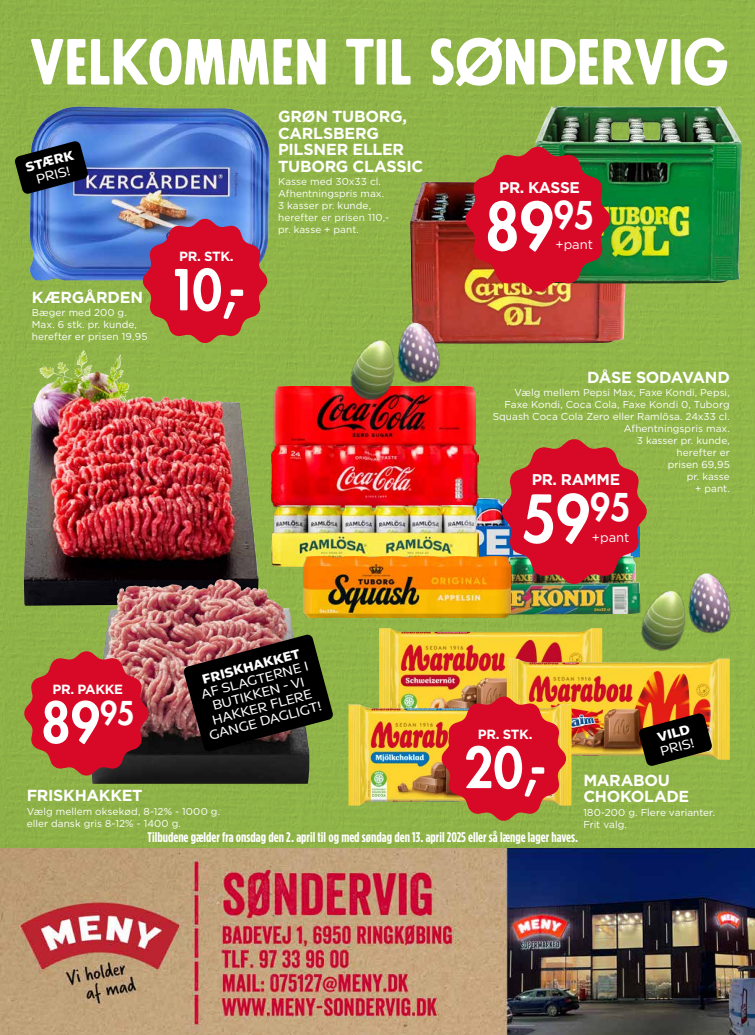
<style>
.page{position:relative;width:755px;height:1035px;background:#fff}
.page>*{position:absolute;margin:0;border:0;box-sizing:border-box;transform-origin:0 0}
.t1{font:63.8px "Futura Passata DISPLAY";color:#fff;scale:.93 1}
.t2{font:60.4px "Futura Passata DISPLAY";color:#fff}
.t3{font:54.8px "Futura Passata DISPLAY";color:#fff;scale:.93 1}
.t4{font:700 16px/16.8px "Gotham";letter-spacing:-.015em;color:#fff}
.t5{font:700 15.5px "Gotham";letter-spacing:-.025em;color:#fff}
.t6{font:700 14px "Gotham Condensed";color:#fff}
.t7{font:700 13.3px "Gotham";letter-spacing:-.025em;color:#fff}
.t8{font:13px/14px "COOP";color:#fff;text-align:center}
.t9{font:700 13px "COOP";color:#fff}
.t10{font:13px "Gotham";color:#fff}
.t11{font:10px/12px "Gotham";letter-spacing:.005em;color:#fff}
</style>
<div class="page">
<img style="left:0;top:848px;width:754px;height:187px">
<img style="left:0;top:0;width:754px;height:848px">
<img style="left:379px;top:628px;width:222px;height:76px">
<img style="left:506px;top:658px;width:223px;height:102px">
<img style="left:348px;top:704px;width:223px;height:101px">
<img style="left:30px;top:107px;width:239px;height:173px">
<img style="left:57px;top:350px;width:27px;height:29px">
<img style="left:179px;top:579px;width:42px;height:11px">
<img style="left:409px;top:182px;width:215px;height:162px">
<img style="left:535px;top:106px;width:86px;height:177px">
<img style="left:478px;top:481px;width:23px;height:75px">
<img style="left:510px;top:584px;width:101px;height:26px">
<img style="left:269px;top:386px;width:206px;height:61px">
<img style="left:271px;top:445px;width:207px;height:60px">
<img style="left:271px;top:505px;width:207px;height:61px">
<img style="left:303px;top:556px;width:207px;height:62px">
<img style="left:348px;top:338px;width:52px;height:65px">
<img style="left:638px;top:588px;width:52px;height:66px">
<img style="left:394px;top:321px;width:52px;height:66px">
<img style="left:685px;top:572px;width:52px;height:65px">
<svg style="left:143px;top:219px;width:124px;height:124px;background:#bd3340"></svg>
<svg style="left:441px;top:696px;width:124px;height:125px;background:#cf362e"></svg>
<svg style="left:24px;top:651px;width:124px;height:124px;background:#be2b2f"></svg>
<svg style="left:465px;top:147px;width:145px;height:144px;background:#ba292a"></svg>
<svg style="left:501px;top:439px;width:145px;height:145px;background:#bd3332"></svg>
<svg style="left:183px;top:634px;width:150px;height:118px;background:#2c231a"></svg>
<svg style="left:638px;top:713px;width:74px;height:53px;background:#3f2d12"></svg>
<svg style="left:14px;top:141px;width:74px;height:53px;background:#222f36"></svg>
<h2 class="t2" style="left:30px;top:21px;width:699px">VELKOMMEN TIL SØNDERVIG</h2>
<h3 class="t9" style="left:24px;top:160px;width:51px;rotate:-15deg">STÆRK</h3>
<h3 class="t8" style="left:34px;top:172px;width:37px;rotate:-15deg">PRIS!</h3>
<h3 class="t4" style="left:32px;top:288px;width:113px">KÆRGÅRDEN</h3>
<p class="t11" style="left:32px;top:306px;width:117px">Bæger med 200 g.<br>Max. 6 stk. pr. kunde, herefter er prisen 19,95</p>
<h3 class="t7" style="left:179px;top:248px;width:56px">PR. STK.</h3>
<h3 class="t3" style="left:167px;top:252px;width:85px">10,-</h3>
<h3 class="t4" style="left:278px;top:108px;width:146px">GRØN TUBORG,<br>CARLSBERG<br>PILSNER ELLER<br>TUBORG CLASSIC</h3>
<p class="t11" style="left:278px;top:176px;width:113px">Kasse med 30x33 cl.<br>Afhentningspris max.<br>3 kasser pr. kunde, herefter er prisen 110,- pr. kasse + pant.</p>
<h3 class="t5" style="left:498px;top:177px;width:82px">PR. KASSE</h3>
<h1 class="t1" style="left:485px;top:183px;width:118px">89<sup>95</sup></h1>
<h3 class="t10" style="left:555px;top:236px;width:39px">+pant</h3>
<h3 class="t4" style="left:586px;top:368px;width:144px">DÅSE SODAVAND</h3>
<p class="t11" style="left:492px;top:386px;width:238px;text-align:right">Vælg mellem Pepsi Max, Faxe Kondi, Pepsi,<br>Faxe Kondi, Coca Cola, Faxe Kondi 0, Tuborg<br>Squash Coca Cola Zero eller Ramlösa. 24x33 cl.<br>Afhentningspris max.<br>3 kasser pr. kunde,<br>herefter er<br>prisen 69,95<br>pr. kasse<br>+ pant.</p>
<h3 class="t5" style="left:531px;top:469px;width:90px">PR. RAMME</h3>
<h1 class="t1" style="left:521px;top:475px;width:118px">59<sup>95</sup></h1>
<h3 class="t10" style="left:591px;top:528px;width:39px">+pant</h3>
<h3 class="t9" style="left:200px;top:672px;width:102px;rotate:-15deg">FRISKHAKKET</h3>
<h3 class="t8" style="left:197px;top:688px;width:118px;rotate:-15deg">AF SLAGTERNE I<br>BUTIKKEN - VI<br>HAKKER FLERE<br>GANGE DAGLIGT!</h3>
<h3 class="t7" style="left:53px;top:680px;width:72px">PR. PAKKE</h3>
<h3 class="t3" style="left:41px;top:685px;width:102px">89<sup>95</sup></h3>
<h3 class="t9" style="left:655px;top:730px;width:35px;rotate:-15deg">VILD</h3>
<h3 class="t8" style="left:658px;top:744px;width:37px;rotate:-15deg">PRIS!</h3>
<h3 class="t7" style="left:477px;top:725px;width:56px">PR. STK.</h3>
<h3 class="t3" style="left:463px;top:730px;width:90px">20,-</h3>
<h3 class="t4" style="left:583px;top:771px;width:107px">MARABOU<br>CHOKOLADE</h3>
<p class="t11" style="left:583px;top:806px;width:133px">180-200 g. Flere varianter.<br>Frit valg.</p>
<h3 class="t4" style="left:27px;top:787px;width:117px">FRISKHAKKET</h3>
<p class="t11" style="left:27px;top:805px;width:195px">Vælg mellem oksekød, 8-12% - 1000 g. eller dansk gris 8-12% - 1400 g.</p>
<h3 class="t6" style="left:147px;top:829px;width:432px">Tilbudene gælder fra onsdag den 2. april til og med søndag den 13. april 2025 eller så længe lager haves.</h3>
</div>
